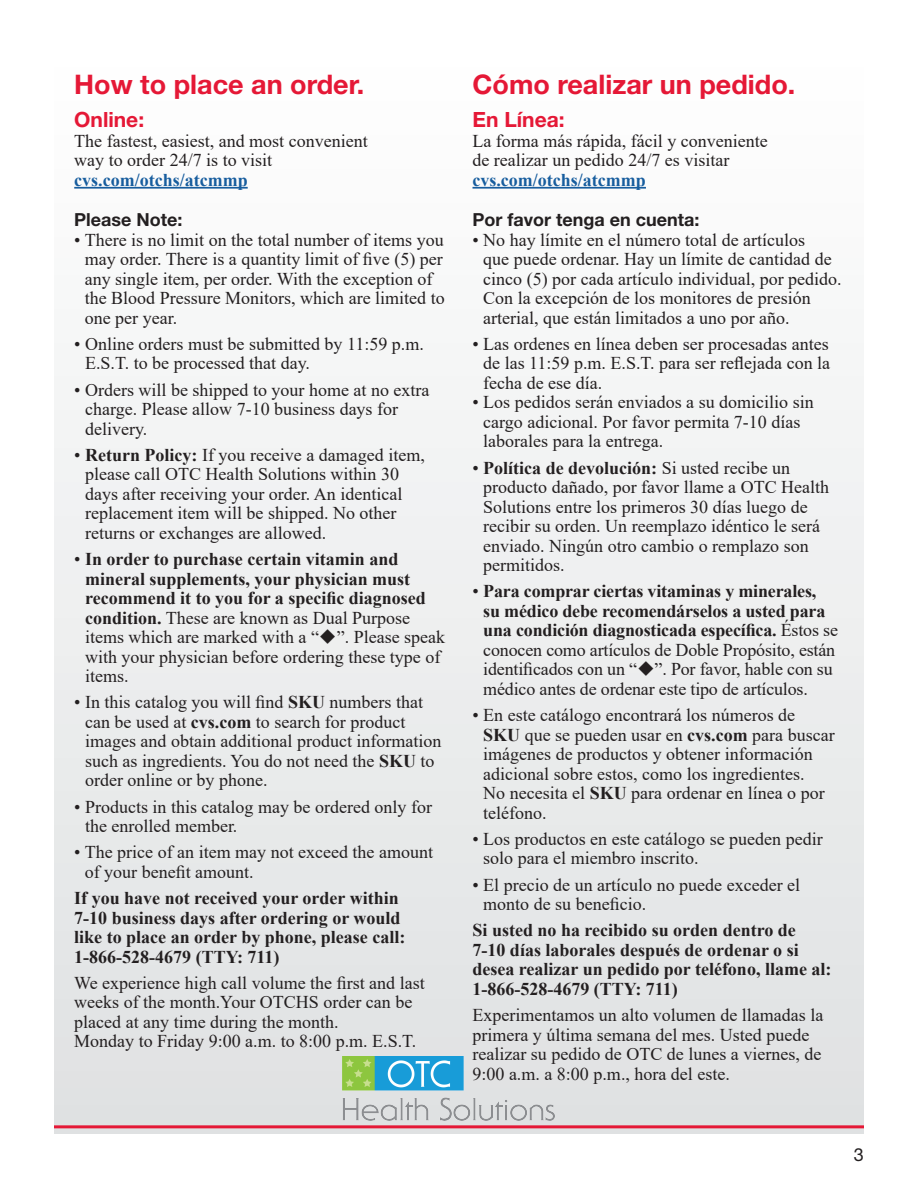
<style>
.page{position:relative;width:918px;height:1188px;background:#fff}
.page>*{position:absolute;margin:0;border:0;box-sizing:border-box;transform-origin:0 0}
.t1{font:700 27px "Helvetica Neue LT Std";color:#e51836}
.t2{font:700 21px "Helvetica Neue LT Std";color:#e51836}
.t3{font:18px/19.5px "Times New Roman";color:#231f20}
.t4{font:700 18px/19.5px "Times New Roman";color:#231f20}
.t5{font:700 18px "Times New Roman";color:#175d9e}
.t6{font:700 18px "Helvetica Neue LT Std";color:#231f20}
.t7{font:18px "Helvetica Neue LT Std";color:#231f20}
.s1{font-weight:700}
.s2{font-weight:400}
</style>
<div class="page">
<div style="left:54px;top:54px;width:810px;height:1080px;background:linear-gradient(to bottom,#feffff,#dfe0e1)"></div>
<hr style="left:54px;top:1125px;width:810px;height:3px;background:#e51836">
<hr style="left:74px;top:187px;width:174px;height:2px;background:#175d9e">
<hr style="left:472px;top:187px;width:174px;height:2px;background:#175d9e">
<img style="left:343px;top:1056px;width:211px;height:65px">
<h1 class="t1" style="left:74px;top:67px;width:292px">How to place an order.</h1>
<p class="t2" style="left:74px;top:107px;width:71px">Online:</p>
<p class="t3" style="left:74px;top:130px;width:295px">The fastest, easiest, and most convenient way to order 24/7 is to visit</p>
<p class="t5" style="left:74px;top:167px;width:175px">cvs.com/otchs/atcmmp</p>
<p class="t6" style="left:74px;top:209px;width:110px">Please Note:</p>
<p class="t3" style="left:85px;top:229px;width:361px;text-indent:-10px">• There is no limit on the total number of items you may order. There is a quantity limit of five (5) per any single item, per order. With the exception of the Blood Pressure Monitors, which are limited to one per year.</p>
<p class="t3" style="left:85px;top:334px;width:340px;text-indent:-11px">• Online orders must be submitted by 11:59 p.m.<br>E.S.T. to be processed that day.</p>
<p class="t3" style="left:85px;top:379px;width:346px;text-indent:-11px">• Orders will be shipped to your home at no extra charge. Please allow 7-10 business days for delivery.</p>
<p class="t3" style="left:85px;top:445px;width:341px;text-indent:-11px">• <span class="s1">Return Policy:</span> If you receive a damaged item, please call OTC Health Solutions within 30 days after receiving your order. An identical replacement item will be shipped. No other returns or exchanges are allowed.</p>
<p class="t4" style="left:85px;top:549px;width:362px;text-indent:-11px"><span class="s2">•</span> In order to purchase certain vitamin and mineral supplements, your physician must recommend it to you for a specific diagnosed condition. <span class="s2">These are known as Dual Purpose items which are marked with a “</span>◆<span class="s2">”. Please speak with your physician before ordering these type of items.</span></p>
<p class="t3" style="left:85px;top:692px;width:358px;text-indent:-11px">• In this catalog you will find <span class="s1">SKU</span> numbers that can be used at <span class="s1">cvs.com</span> to search for product images and obtain additional product information such as ingredients. You do not need the <span class="s1">SKU</span> to order online or by phone.</p>
<p class="t3" style="left:85px;top:796px;width:348px;text-indent:-11px">• Products in this catalog may be ordered only for the enrolled member.</p>
<p class="t3" style="left:85px;top:842px;width:350px;text-indent:-10px">• The price of an item may not exceed the amount of your benefit amount.</p>
<p class="t4" style="left:74px;top:888px;width:333px">If you have not received your order within 7-10 business days after ordering or would like to place an order by phone, please call:<br>1-866-528-4679 (TTY: 711)</p>
<p class="t3" style="left:74px;top:972px;width:352px">We experience high call volume the first and last weeks of the month.Your OTCHS order can be placed at any time during the month.<br>Monday to Friday 9:00 a.m. to 8:00 p.m. E.S.T.</p>
<h1 class="t1" style="left:472px;top:67px;width:324px">Cómo realizar un pedido.</h1>
<p class="t2" style="left:472px;top:107px;width:94px">En Línea:</p>
<p class="t3" style="left:472px;top:130px;width:297px">La forma más rápida, fácil y conveniente de realizar un pedido 24/7 es visitar</p>
<p class="t5" style="left:472px;top:167px;width:175px">cvs.com/otchs/atcmmp</p>
<p class="t6" style="left:472px;top:209px;width:229px">Por favor tenga en cuenta:</p>
<p class="t3" style="left:483px;top:229px;width:360px;text-indent:-11px">• No hay límite en el número total de artículos<br>que puede ordenar. Hay un límite de cantidad de cinco (5) por cada artículo individual, por pedido.<br>Con la excepción de los monitores de presión arterial, que están limitados a uno por año.</p>
<p class="t3" style="left:483px;top:334px;width:348px;text-align:justify;text-indent:-11px">• Las ordenes en línea deben ser procesadas antes de las 11:59 p.m. E.S.T. para ser reflejada con la fecha de ese día.</p>
<p class="t3" style="left:483px;top:392px;width:332px;text-indent:-11px">• Los pedidos serán enviados a su domicilio sin cargo adicional. Por favor permita 7-10 días laborales para la entrega.</p>
<p class="t3" style="left:483px;top:457px;width:347px;text-indent:-11px">• <span class="s1">Política de devolución:</span> Si usted recibe un producto dañado, por favor llame a OTC Health Solutions entre los primeros 30 días luego de recibir su orden. Un reemplazo idéntico le será enviado. Ningún otro cambio o remplazo son permitidos.</p>
<p class="t3" style="left:483px;top:581px;width:356px;text-indent:-11px">• <span class="s1">Para comprar ciertas vitaminas y minerales,<br>su médico debe recomendárselos a usted para una condición diagnosticada específica.</span> Éstos se conocen como artículos de Doble Propósito, están identificados con un “◆”. Por favor, hable con su médico antes de ordenar este tipo de artículos.</p>
<p class="t3" style="left:483px;top:705px;width:353px;text-indent:-11px">• En este catálogo encontrará los números de <span class="s1">SKU</span> que se pueden usar en <span class="s1">cvs.com</span> para buscar imágenes de productos y obtener información adicional sobre estos, como los ingredientes.<br>No necesita el <span class="s1">SKU</span> para ordenar en línea o por teléfono.</p>
<p class="t3" style="left:483px;top:828px;width:341px;text-indent:-11px">• Los productos en este catálogo se pueden pedir solo para el miembro inscrito.</p>
<p class="t3" style="left:483px;top:874px;width:318px;text-indent:-11px">• El precio de un artículo no puede exceder el monto de su beneficio.</p>
<p class="t4" style="left:472px;top:920px;width:360px">Si usted no ha recibido su orden dentro de 7-10 días laborales después de ordenar o si desea realizar un pedido por teléfono, llame al:<br>1-866-528-4679 (TTY: 711)</p>
<p class="t3" style="left:472px;top:1005px;width:352px">Experimentamos un alto volumen de llamadas la primera y última semana del mes. Usted puede realizar su pedido de OTC de lunes a viernes, de 9:00 a.m. a 8:00 p.m., hora del este.</p>
<p class="t7" style="left:854px;top:1144px;width:12px">3</p>
</div>
